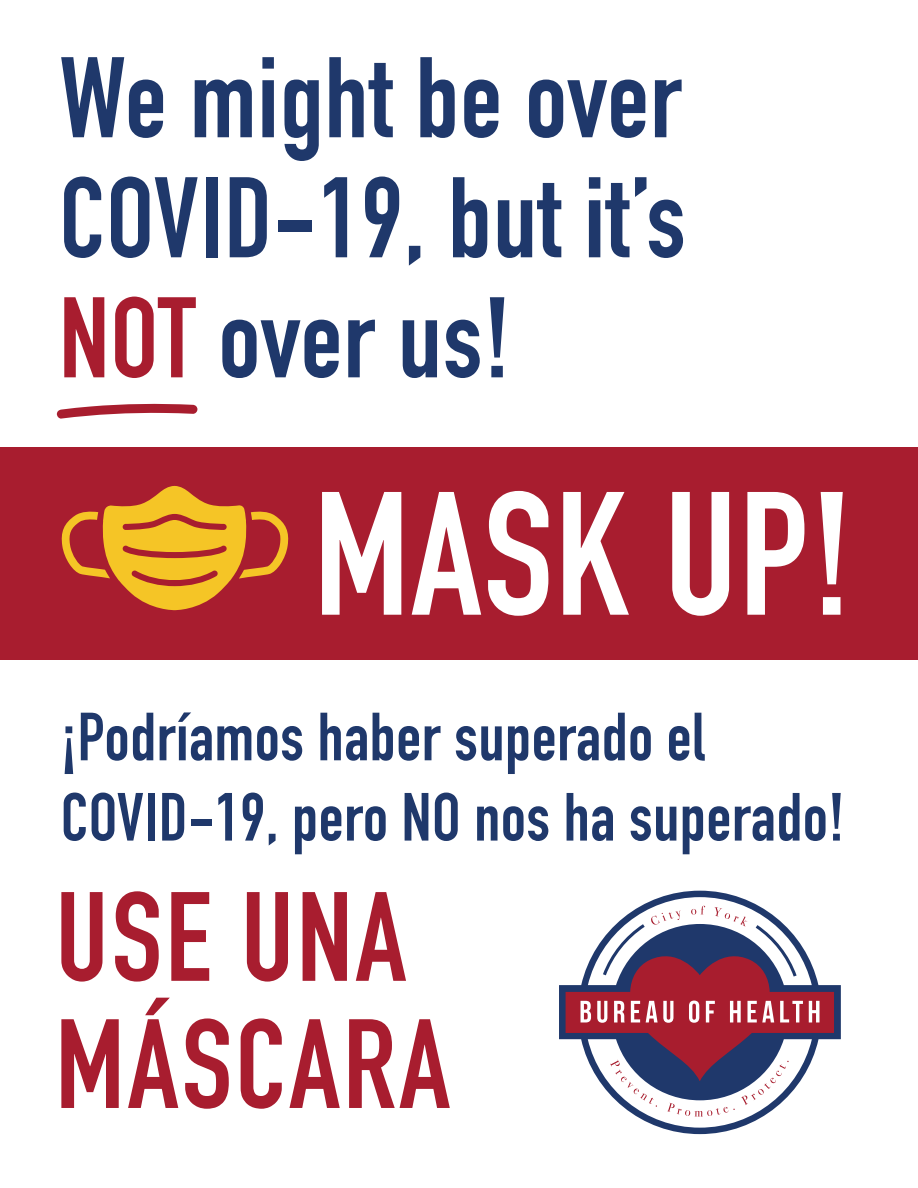
<style>
.page{position:relative;width:918px;height:1188px;background:#fff}
.page>*{position:absolute;margin:0;border:0;box-sizing:border-box;transform-origin:0 0}
.t1{font:700 172.5px "DIN Condensed";letter-spacing:.01em;color:#fff}
.t2{font:700 124.65px/127.2px "DIN Condensed";letter-spacing:.025em;color:#a81d2f}
.t3{font:700 112.5px/120px "DIN Condensed";letter-spacing:.01em;color:#1f386b;text-align:justify}
.t4{font:700 66.9px/80.2px "DIN Condensed";letter-spacing:.01em;color:#1f386b}
.s1{color:#a81d2f}
</style>
<div class="page">
<svg style="left:559px;top:891px;width:282px;height:243px"></svg>
<svg style="left:566px;top:906px;width:268px;height:211px"></svg>
<svg style="left:57px;top:403px;width:140px;height:16px"></svg>
<div style="left:0;top:447px;width:918px;height:213px;background:#a81d2f"></div>
<svg style="left:61px;top:486px;width:228px;height:124px"></svg>
<h3 class="t3" style="left:59px;top:37px;width:628px">We might be over COVID-19, but it’s <span class="s1">NOT</span> over us!</h3>
<h1 class="t1" style="left:314px;top:438px;width:540px">MASK UP!</h1>
<p class="t4" style="left:61px;top:696px;width:785px">¡Podríamos haber superado el<br>COVID-19, pero NO nos ha superado!</p>
<h2 class="t2" style="left:55px;top:873px;width:396px">USE UNA<br>MÁSCARA</h2>
</div>
